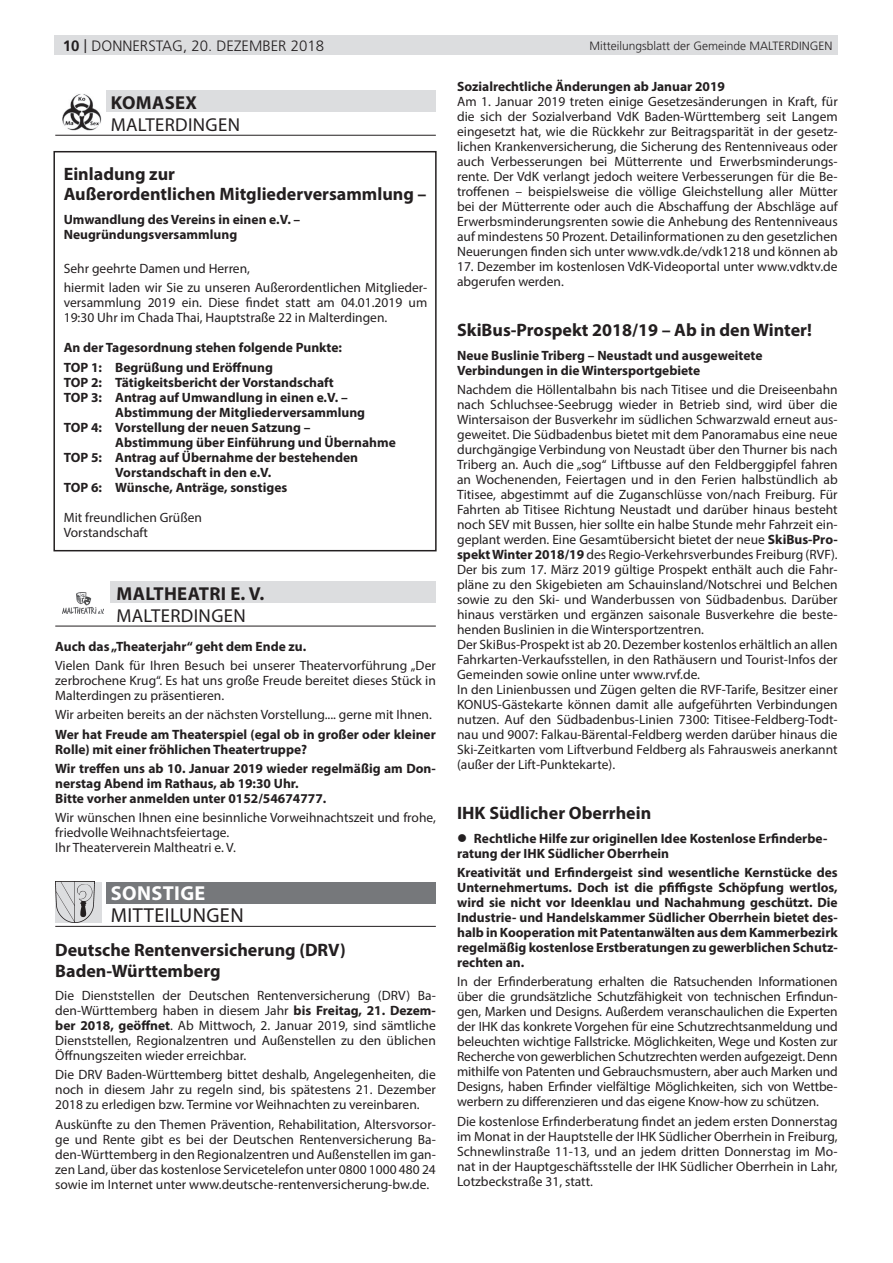
<style>
.page{position:relative;width:893px;height:1263px;background:#fff}
.page>*{position:absolute;margin:0;border:0;box-sizing:border-box;transform-origin:0 0}
.t1{font:20.25px "Myriad Pro";letter-spacing:.02em;color:#231f20}
.t2{font:700 20.25px "Myriad Pro";letter-spacing:.02em;color:#fff}
.t3{font:18.75px "Myriad Pro";letter-spacing:.02em;color:#231f20}
.t4{font:700 18.75px "Myriad Pro";letter-spacing:.02em;color:#231f20}
.t5{font:700 18px/20.2px "Myriad Pro";color:#231f20}
.t6{font:300 15px "Frutiger LT Std";color:#231f20}
.t7{font:13.5px/15px "Myriad Pro";color:#231f20;text-align:justify}
.t8{font:700 13.5px/15px "Myriad Pro";color:#231f20}
.t9{font:300 12px "Frutiger LT Std";color:#231f20}
.s1{font-weight:700}
.s2{font-family:"Arial Nova";font-weight:400}
</style>
<div class="page">
<div style="left:54px;top:36px;width:784px;height:19px;background:#dcdddf"></div>
<div style="left:106px;top:91px;width:330px;height:21px;background:#dcdddf"></div>
<hr style="left:55px;top:135px;width:381px;height:1px;background:#231f20">
<img style="left:63px;top:94px;width:38px;height:37px">
<div style="left:111px;top:582px;width:325px;height:21px;background:#dcdddf"></div>
<hr style="left:55px;top:626px;width:381px;height:1px;background:#231f20">
<img style="left:63px;top:593px;width:41px;height:20px">
<div style="left:56px;top:882px;width:46px;height:40px;background:#dcdddf"></div>
<img style="left:56px;top:882px;width:38px;height:40px">
<div style="left:106px;top:882px;width:330px;height:21px;background:#76787b"></div>
<hr style="left:55px;top:926px;width:381px;height:1px;background:#231f20">
<div style="left:53px;top:151px;width:384px;height:400px;border:2px solid #231f20"></div>
<p class="t6" style="left:63px;top:37px;width:263px"><span class="s1">10</span> <span class="s2">|</span> donnerstag, 20. DEZember 2018</p>
<p class="t9" style="left:589px;top:39px;width:244px">Mitteilungsblatt der Gemeinde MALTERDINGEN</p>
<h2 class="t4" style="left:111px;top:90px;width:88px">KOMASEX</h2>
<h2 class="t3" style="left:111px;top:113px;width:131px">MALTERDINGEN</h2>
<h3 class="t5" style="left:64px;top:163px;width:364px">Einladung zur<br>Außerordentlichen Mitgliederversammlung –</h3>
<p class="t8" style="left:64px;top:211px;width:238px">Umwandlung des Vereins in einen e.V. –<br>Neugründungsversammlung</p>
<p class="t7" style="left:64px;top:259px;width:365px;line-height:19.2px">Sehr geehrte Damen und Herren,<br>hiermit laden wir Sie zu unseren Außerordentlichen Mitglieder-</p>
<p class="t7" style="left:64px;top:295px;width:365px">versammlung 2019 ein. Diese findet statt am 04.01.2019 um<br>19:30 Uhr im Chada Thai, Hauptstraße 22 in Malterdingen.</p>
<p class="t8" style="left:64px;top:338px;width:280px;line-height:19.2px">An der Tagesordnung stehen folgende Punkte:<br>TOP 1: Begrüßung und Eröffnung</p>
<p class="t8" style="left:64px;top:374px;width:272px">TOP 2: Tätigkeitsbericht der Vorstandschaft</p>
<p class="t8" style="left:64px;top:389px;width:285px">TOP 3: Antrag auf Umwandlung in einen e.V. –</p>
<p class="t8" style="left:115px;top:404px;width:251px">Abstimmung der Mitgliederversammlung</p>
<p class="t8" style="left:64px;top:419px;width:248px">TOP 4: Vorstellung der neuen Satzung –</p>
<p class="t8" style="left:115px;top:434px;width:282px">Abstimmung über Einführung und Übernahme</p>
<p class="t8" style="left:64px;top:449px;width:296px">TOP 5: Antrag auf Übernahme der bestehenden</p>
<p class="t8" style="left:115px;top:464px;width:158px">Vorstandschaft in den e.V.</p>
<p class="t8" style="left:64px;top:479px;width:225px">TOP 6: Wünsche, Anträge, sonstiges</p>
<p class="t7" style="left:64px;top:509px;width:140px">Mit freundlichen Grüßen<br>Vorstandschaft</p>
<h2 class="t4" style="left:116px;top:581px;width:149px">MALTHEATRI E. V.</h2>
<h2 class="t3" style="left:116px;top:604px;width:131px">MALTERDINGEN</h2>
<p class="t8" style="left:55px;top:638px;width:252px">Auch das „Theaterjahr“ geht dem Ende zu.</p>
<p class="t7" style="left:55px;top:658px;width:382px">Vielen Dank für Ihren Besuch bei unserer Theatervorführung „Der zerbrochene Krug“. Es hat uns große Freude bereitet dieses Stück in Malterdingen zu präsentieren.</p>
<p class="t7" style="left:55px;top:707px;width:378px">Wir arbeiten bereits an der nächsten Vorstellung.... gerne mit Ihnen.</p>
<p class="t8" style="left:55px;top:726px;width:382px">Wer hat Freude am Theaterspiel (egal ob in großer oder kleiner<br>Rolle) mit einer fröhlichen Theatertruppe?</p>
<p class="t8" style="left:55px;top:760px;width:382px">Wir treffen uns ab 10. Januar 2019 wieder regelmäßig am Don&shy;nerstag Abend im Rathaus, ab 19:30 Uhr.<br>Bitte vorher anmelden unter 0152/54674777.</p>
<p class="t7" style="left:55px;top:810px;width:382px;text-align:left">Wir wünschen Ihnen eine besinnliche Vorweihnachtszeit und frohe, friedvolle Weihnachtsfeiertage.<br>Ihr Theaterverein Maltheatri e. V.</p>
<h1 class="t2" style="left:111px;top:880px;width:96px">SONSTIGE</h1>
<h1 class="t1" style="left:111px;top:903px;width:134px">MITTEILUNGEN</h1>
<h3 class="t5" style="left:55px;top:939px;width:292px">Deutsche Rentenversicherung (DRV)<br>Baden-Württemberg</h3>
<p class="t7" style="left:55px;top:988px;width:382px">Die Dienststellen der Deutschen Rentenversicherung (DRV) Ba&shy;den-Württemberg haben in diesem Jahr <span class="s1">bis Freitag, 21. Dezem&shy;ber 2018, geöffnet</span>. Ab Mittwoch, 2. Januar 2019, sind sämtliche Dienststellen, Regionalzentren und Außenstellen zu den üblichen Öffnungszeiten wieder erreichbar.</p>
<p class="t7" style="left:55px;top:1067px;width:382px">Die DRV Baden-Württemberg bittet deshalb, Angelegenheiten, die noch in diesem Jahr zu regeln sind, bis spätestens 21. Dezember 2018 zu erledigen bzw. Termine vor Weihnachten zu vereinbaren.</p>
<p class="t7" style="left:55px;top:1116px;width:382px">Auskünfte zu den Themen Prävention, Rehabilitation, Altersvorsor&shy;ge und Rente gibt es bei der Deutschen Rentenversicherung Ba&shy;den-Württemberg in den Regionalzentren und Außenstellen im gan&shy;zen Land, über das kostenlose Servicetelefon unter 0800 1000 480 24 sowie im Internet unter www.deutsche-rentenversicherung-bw.de.</p>
<p class="t8" style="left:457px;top:78px;width:269px">Sozialrechtliche Änderungen ab Januar 2019</p>
<p class="t7" style="left:457px;top:94px;width:382px">Am 1. Januar 2019 treten einige Gesetzesänderungen in Kraft, für die sich der Sozialverband VdK Baden-Württemberg seit Langem eingesetzt hat, wie die Rückkehr zur Beitragsparität in der gesetz&shy;lichen Krankenversicherung, die Sicherung des Rentenniveaus oder auch Verbesserungen bei Mütterrente und Erwerbsminderungs&shy;rente. Der VdK verlangt jedoch weitere Verbesserungen für die Be&shy;troffenen – beispielsweise die völlige Gleichstellung aller Mütter bei der Mütterrente oder auch die Abschaffung der Abschläge auf Erwerbsminderungsrenten sowie die Anhebung des Rentenniveaus auf mindestens 50 Prozent. Detailinformationen zu den gesetzlichen Neuerungen finden sich unter www.vdk.de/vdk1218 und können ab</p>
<p class="t7" style="left:457px;top:259px;width:382px">17. Dezember im kostenlosen VdK-Videoportal unter www.vdktv.de abgerufen werden.</p>
<h3 class="t5" style="left:457px;top:319px;width:356px">SkiBus-Prospekt 2018/19 – Ab in den Winter!</h3>
<p class="t8" style="left:457px;top:347px;width:307px">Neue Buslinie Triberg – Neustadt und ausgeweitete<br>Verbindungen in die Wintersportgebiete</p>
<p class="t7" style="left:457px;top:382px;width:382px;text-align:left">Nachdem die Höllentalbahn bis nach Titisee und die Dreiseenbahn nach Schluchsee-Seebrugg wieder in Betrieb sind, wird über die Wintersaison der Busverkehr im südlichen Schwarzwald erneut aus&shy;geweitet. Die Südbadenbus bietet mit dem Panoramabus eine neue durchgängige Verbindung von Neustadt über den Thurner bis nach Triberg an. Auch die „sog“ Liftbusse auf den Feldberggipfel fahren an Wochenenden, Feiertagen und in den Ferien halbstündlich ab Titisee, abgestimmt auf die Zuganschlüsse von/nach Freiburg. Für Fahrten ab Titisee Richtung Neustadt und darüber hinaus besteht noch SEV mit Bussen, hier sollte ein halbe Stunde mehr Fahrzeit ein&shy;geplant werden. Eine Gesamtübersicht bietet der neue <span class="s1">SkiBus-Pro&shy;spekt Winter 2018/19</span> des Regio-Verkehrsverbundes Freiburg (RVF).<br>Der bis zum 17. März 2019 gültige Prospekt enthält auch die Fahr&shy;pläne zu den Skigebieten am Schauinsland/Notschrei und Belchen sowie zu den Ski- und Wanderbussen von Südbadenbus. Darüber hinaus verstärken und ergänzen saisonale Busverkehre die beste&shy;henden Buslinien in die Wintersportzentren.<br>Der SkiBus-Prospekt ist ab 20. Dezember kostenlos erhältlich an allen Fahrkarten-Verkaufsstellen, in den Rathäusern und Tourist-Infos der Gemeinden sowie online unter www.rvf.de.<br>In den Linienbussen und Zügen gelten die RVF-Tarife, Besitzer einer KONUS-Gästekarte können damit alle aufgeführten Verbindungen nutzen. Auf den Südbadenbus-Linien 7300: Titisee-Feldberg-Todt&shy;nau und 9007: Falkau-Bärental-Feldberg werden darüber hinaus die Ski-Zeitkarten vom Liftverbund Feldberg als Fahrausweis anerkannt (außer der Lift-Punktekarte).</p>
<h3 class="t5" style="left:457px;top:802px;width:196px">IHK Südlicher Oberrhein</h3>
<p class="t8" style="left:457px;top:830px;width:372px">● Rechtliche Hilfe zur originellen Idee Kostenlose Erfinderbe&shy;ratung der IHK Südlicher Oberrhein</p>
<p class="t8" style="left:457px;top:864px;width:382px;text-align:justify">Kreativität und Erfindergeist sind wesentliche Kernstücke des Unternehmertums. Doch ist die pfiffigste Schöpfung wertlos, wird sie nicht vor Ideenklau und Nachahmung geschützt. Die Industrie- und Handelskammer Südlicher Oberrhein bietet des&shy;halb in Kooperation mit Patentanwälten aus dem Kammerbezirk regelmäßig kostenlose Erstberatungen zu gewerblichen Schutz&shy;rechten an.</p>
<p class="t7" style="left:457px;top:974px;width:382px">In der Erfinderberatung erhalten die Ratsuchenden Informationen über die grundsätzliche Schutzfähigkeit von technischen Erfindun&shy;gen, Marken und Designs. Außerdem veranschaulichen die Experten der IHK das konkrete Vorgehen für eine Schutzrechtsanmeldung und beleuchten wichtige Fallstricke. Möglichkeiten, Wege und Kosten zur Recherche von gewerblichen Schutzrechten werden aufgezeigt. Denn mithilfe von Patenten und Gebrauchsmustern, aber auch Marken und Designs, haben Erfinder vielfältige Möglichkeiten, sich von Wettbe&shy;werbern zu differenzieren und das eigene Know-how zu schützen.</p>
<p class="t7" style="left:457px;top:1113px;width:382px">Die kostenlose Erfinderberatung findet an jedem ersten Donnerstag im Monat in der Hauptstelle der IHK Südlicher Oberrhein in Freiburg, Schnewlinstraße 11-13, und an jedem dritten Donnerstag im Mo&shy;nat in der Hauptgeschäftsstelle der IHK Südlicher Oberrhein in Lahr, Lotzbeckstraße 31, statt.</p>
</div>
